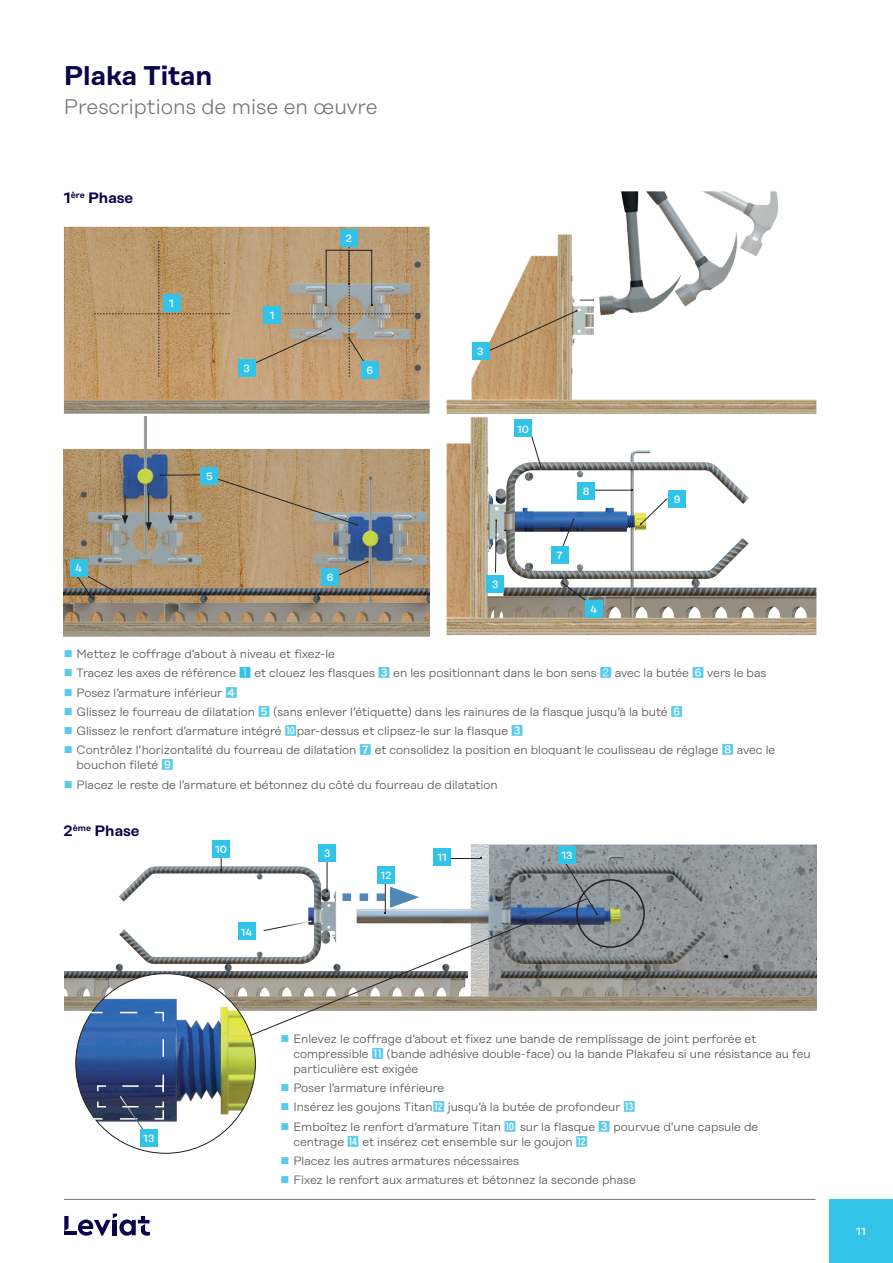
<style>
.page{position:relative;width:893px;height:1263px;background:#fff}
.page>*{position:absolute;margin:0;border:0;box-sizing:border-box;transform-origin:0 0}
.t1{font:600 27px "Rational Display";color:#0b034c}
.t2{font:300 21px "Rational Display";color:#70757a}
.t3{font:600 15px "Rational Display";color:#0b034c}
.t4{font:300 12px/15px "Rational Display";color:#4b4c4d}
.t5{font:500 10.5px "Rational Display";color:#fff}
.s1{color:#58caeb}
.s2{font-family:"Hira Kaku Pro W3";font-weight:400;color:#32c3e8}
.s3{font-family:"Hira Kaku Pro W6";font-weight:400;color:#58caeb}
.s4{font-family:"Hira Kaku Pro W3";font-weight:400;color:#58caeb}
</style>
<div class="page">
<hr style="left:64px;top:1199px;width:752px;height:1px;background:#70757a">
<div style="left:829px;top:1199px;width:64px;height:64px;background:#32c3e8"></div>
<hr style="left:64px;top:1231px;width:13px;height:4px;background:#0b034c">
<svg style="left:64px;top:1216px;width:5px;height:15px"></svg>
<svg style="left:78px;top:1213px;width:72px;height:23px"></svg>
<img style="left:64px;top:227px;width:366px;height:187px">
<svg style="left:94px;top:241px;width:136px;height:136px;background:#bb986b"></svg>
<svg style="left:254px;top:241px;width:166px;height:136px;background:#b39b7c"></svg>
<img style="left:447px;top:234px;width:369px;height:171px">
<img style="left:597px;top:191px;width:219px;height:177px">
<svg style="left:488px;top:310px;width:90px;height:42px;background:#bfa37e"></svg>
<img style="left:64px;top:417px;width:366px;height:219px">
<svg style="left:160px;top:474px;width:41px;height:2px"></svg>
<svg style="left:337px;top:561px;width:32px;height:15px"></svg>
<svg style="left:122px;top:495px;width:6px;height:29px"></svg>
<svg style="left:168px;top:495px;width:6px;height:29px"></svg>
<hr style="left:148px;top:493px;width:1px;height:32px;background:#231f20">
<svg style="left:145px;top:522px;width:7px;height:9px"></svg>
<svg style="left:215px;top:478px;width:143px;height:48px;background:#b19775"></svg>
<svg style="left:76px;top:573px;width:40px;height:26px"></svg>
<img style="left:447px;top:405px;width:369px;height:230px">
<svg style="left:640px;top:498px;width:28px;height:27px"></svg>
<hr style="left:593px;top:490px;width:39px;height:1px;background:#231f20">
<svg style="left:531px;top:434px;width:11px;height:34px"></svg>
<svg style="left:495px;top:520px;width:2px;height:53px"></svg>
<svg style="left:562px;top:518px;width:13px;height:29px"></svg>
<svg style="left:562px;top:582px;width:53px;height:36px"></svg>
<div style="left:238px;top:359px;width:17px;height:17px;background:#32c3e8"></div>
<div style="left:487px;top:575px;width:17px;height:17px;background:#32c3e8"></div>
<div style="left:264px;top:306px;width:17px;height:17px;background:#32c3e8"></div>
<div style="left:163px;top:294px;width:17px;height:17px;background:#32c3e8"></div>
<div style="left:201px;top:468px;width:17px;height:17px;background:#32c3e8"></div>
<div style="left:341px;top:230px;width:17px;height:17px;background:#32c3e8"></div>
<div style="left:472px;top:342px;width:17px;height:17px;background:#32c3e8"></div>
<div style="left:361px;top:361px;width:17px;height:17px;background:#32c3e8"></div>
<div style="left:322px;top:569px;width:17px;height:17px;background:#32c3e8"></div>
<div style="left:70px;top:559px;width:17px;height:17px;background:#32c3e8"></div>
<div style="left:585px;top:600px;width:17px;height:17px;background:#32c3e8"></div>
<div style="left:514px;top:420px;width:17px;height:17px;background:#32c3e8"></div>
<div style="left:669px;top:490px;width:17px;height:17px;background:#32c3e8"></div>
<div style="left:578px;top:483px;width:17px;height:17px;background:#32c3e8"></div>
<div style="left:551px;top:546px;width:17px;height:17px;background:#32c3e8"></div>
<img style="left:65px;top:840px;width:751px;height:171px">
<hr style="left:385px;top:883px;width:1px;height:30px;background:#231f20">
<hr style="left:451px;top:858px;width:30px;height:1px;background:#231f20">
<svg style="left:175px;top:898px;width:412px;height:156px"></svg>
<svg style="left:565px;top:862px;width:33px;height:53px;background:#748290"></svg>
<div style="left:576px;top:879px;width:69px;height:69px;border:2px solid #231f20;border-radius:50%"></div>
<svg style="left:220px;top:857px;width:2px;height:14px"></svg>
<hr style="left:327px;top:861px;width:1px;height:30px;background:#231f20">
<img style="left:76px;top:973px;width:179px;height:180px;border-radius:90px">
<svg style="left:75px;top:1011px;width:90px;height:122px"></svg>
<svg style="left:342px;top:886px;width:77px;height:28px"></svg>
<div style="left:319px;top:844px;width:17px;height:17px;background:#32c3e8"></div>
<div style="left:213px;top:840px;width:17px;height:17px;background:#32c3e8"></div>
<div style="left:238px;top:923px;width:17px;height:17px;background:#32c3e8"></div>
<div style="left:378px;top:866px;width:17px;height:17px;background:#32c3e8"></div>
<div style="left:434px;top:848px;width:17px;height:17px;background:#32c3e8"></div>
<div style="left:558px;top:846px;width:17px;height:17px;background:#32c3e8"></div>
<div style="left:140px;top:1129px;width:17px;height:17px;background:#32c3e8"></div>
<h1 class="t1" style="left:64px;top:60px;width:150px">Plaka Titan</h1>
<h2 class="t2" style="left:64px;top:95px;width:315px">Prescriptions de mise en œuvre</h2>
<p class="t3" style="left:64px;top:189px;width:71px">1<sup>ère</sup> Phase</p>
<p class="t5" style="left:169px;top:297px;width:6px">1</p>
<p class="t5" style="left:243px;top:362px;width:8px">3</p>
<p class="t5" style="left:270px;top:309px;width:6px">1</p>
<p class="t5" style="left:75px;top:562px;width:8px">4</p>
<p class="t5" style="left:206px;top:471px;width:8px">5</p>
<p class="t5" style="left:346px;top:233px;width:8px">2</p>
<p class="t5" style="left:367px;top:364px;width:8px">6</p>
<p class="t5" style="left:327px;top:572px;width:8px">6</p>
<p class="t5" style="left:477px;top:345px;width:8px">3</p>
<p class="t5" style="left:517px;top:423px;width:14px">10</p>
<p class="t5" style="left:492px;top:578px;width:8px">3</p>
<p class="t5" style="left:583px;top:486px;width:8px">8</p>
<p class="t5" style="left:556px;top:549px;width:8px">7</p>
<p class="t5" style="left:590px;top:603px;width:8px">4</p>
<p class="t5" style="left:674px;top:493px;width:8px">9</p>
<p class="t4" style="left:64px;top:646px;width:273px"><span class="s1">■</span> Mettez le coffrage d’about à niveau et fixez-le</p>
<p class="t4" style="left:64px;top:666px;width:704px"><span class="s1">■</span> Tracez les axes de référence <span class="s2">1</span> et clouez les flasques <span class="s3">3</span> en les positionnant dans le bon sens <span class="s4">2</span> avec la butée <span class="s3">6</span> vers le bas</p>
<p class="t4" style="left:64px;top:685px;width:175px"><span class="s1">■</span> Posez l’armature inférieur <span class="s3">4</span></p>
<p class="t4" style="left:64px;top:704px;width:620px"><span class="s1">■</span> Glissez le fourreau de dilatation <span class="s3">5</span> (sans enlever l’étiquette) dans les rainures de la flasque jusqu’à la buté <span class="s3">6</span></p>
<p class="t4" style="left:64px;top:723px;width:461px"><span class="s1">■</span> Glissez le renfort d’armature intégré <span class="s3">⓾</span>par-dessus et clipsez-le sur la flasque <span class="s3">3</span></p>
<p class="t4" style="left:77px;top:743px;width:700px;text-indent:-13px"><span class="s1">■</span> Contrôlez l’horizontalité du fourreau de dilatation <span class="s3">7</span> et consolidez la position en bloquant le coulisseau de réglage <span class="s3">8</span> avec le bouchon fileté <span class="s3">9</span></p>
<p class="t4" style="left:64px;top:777px;width:435px"><span class="s1">■</span> Placez le reste de l’armature et bétonnez du côté du fourreau de dilatation</p>
<p class="t3" style="left:64px;top:822px;width:77px">2<sup>ème</sup> Phase</p>
<p class="t5" style="left:143px;top:1132px;width:13px">13</p>
<p class="t5" style="left:215px;top:843px;width:14px">10</p>
<p class="t5" style="left:241px;top:926px;width:13px">14</p>
<p class="t5" style="left:324px;top:847px;width:8px">3</p>
<p class="t5" style="left:381px;top:869px;width:13px">12</p>
<p class="t5" style="left:437px;top:851px;width:11px">11</p>
<p class="t5" style="left:561px;top:849px;width:13px">13</p>
<p class="t4" style="left:293px;top:1031px;width:519px;text-indent:-13px"><span class="s1">■</span> Enlevez le coffrage d’about et fixez une bande de remplissage de joint perforée et compressible <span class="s3">⓫</span> (bande adhésive double-face) ou la bande Plakafeu si une résistance au feu particulière est exigée</p>
<p class="t4" style="left:281px;top:1080px;width:165px"><span class="s1">■</span> Poser l’armature inférieure</p>
<p class="t4" style="left:281px;top:1100px;width:356px"><span class="s1">■</span> Insérez les goujons Titan<span class="s3">⓬</span> jusqu’à la butée de profondeur <span class="s3">⓭</span></p>
<p class="t4" style="left:293px;top:1119px;width:466px;text-indent:-13px"><span class="s1">■</span> Emboîtez le renfort d’armature Titan <span class="s3">⓾</span> sur la flasque <span class="s3">3</span> pourvue d’une capsule de centrage <span class="s3">⓮</span> et insérez cet ensemble sur le goujon <span class="s3">⓬</span></p>
<p class="t4" style="left:281px;top:1153px;width:240px"><span class="s1">■</span> Placez les autres armatures nécessaires</p>
<p class="t4" style="left:281px;top:1172px;width:357px"><span class="s1">■</span> Fixez le renfort aux armatures et bétonnez la seconde phase</p>
<p class="t5" style="left:856px;top:1225px;width:11px">11</p>
</div>
